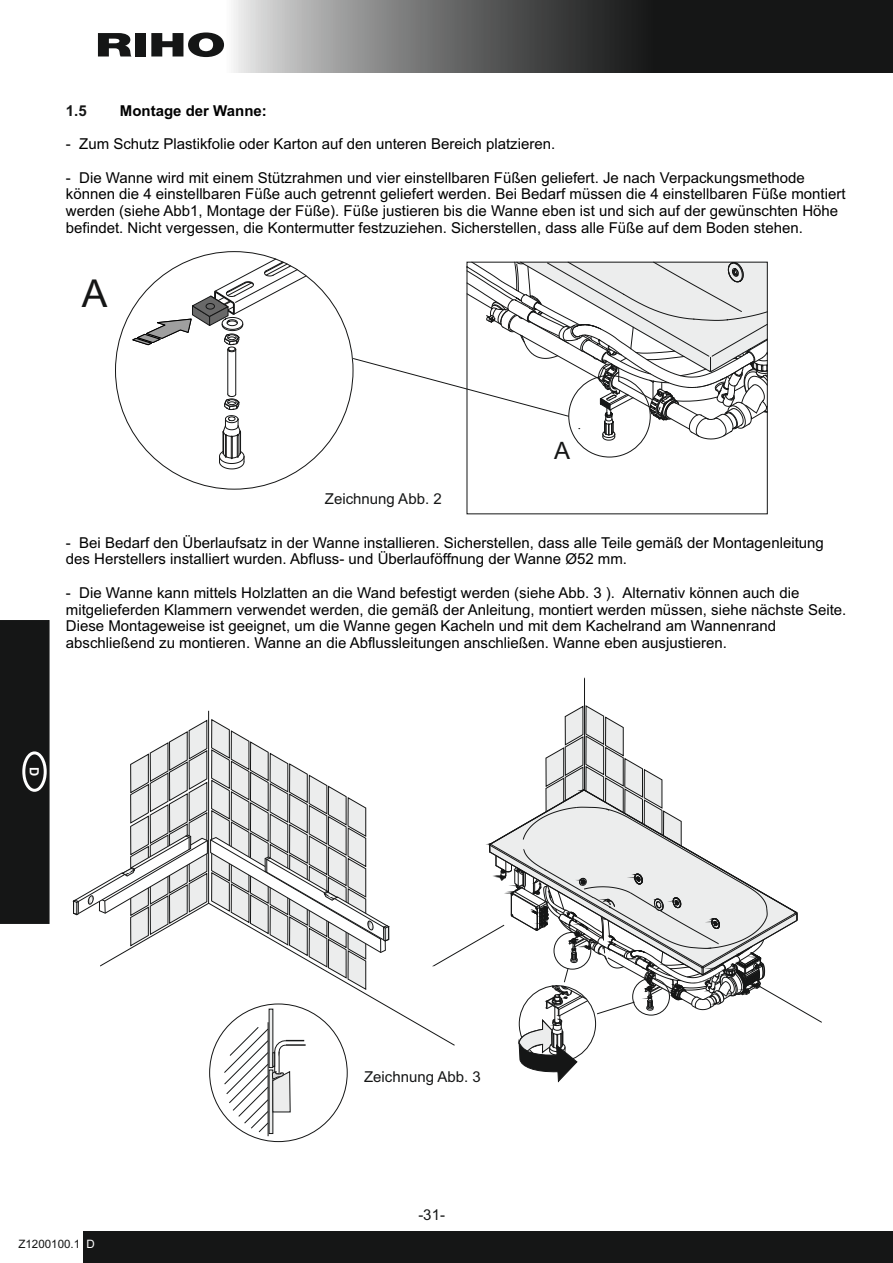
<style>
.page{position:relative;width:893px;height:1263px;background:#fff}
.page>*{position:absolute;margin:0;border:0;box-sizing:border-box;transform-origin:0 0}
.t1{font:38.4px "Arial";color:#151616}
.t2{font:24px "Arial";color:#151616}
.t3{font:15px/16.8px "Arial";color:#000}
.t4{font:15px "Arial";color:#151616}
.t5{font:700 15px "Arial";color:#000}
.t6{font:700 15px "Arial";color:#151616}
.t7{font:700 12.75px "Arial";color:#fff}
.t8{font:11.55px "Arial";color:#151616}
.s1{color:#fff}
</style>
<div class="page">
<hr style="left:584px;top:678px;width:1px;height:112px;background:#151616">
<hr style="left:268px;top:1022px;width:1px;height:114px;background:#151616">
<svg style="left:73px;top:706px;width:749px;height:428px"></svg>
<hr style="left:228px;top:349px;width:1px;height:45px;background:#151616">
<hr style="left:235px;top:349px;width:1px;height:45px;background:#151616">
<svg style="left:219px;top:394px;width:26px;height:75px"></svg>
<svg style="left:132px;top:259px;width:174px;height:93px"></svg>
<svg style="left:353px;top:262px;width:415px;height:178px"></svg>
<svg style="left:98px;top:33px;width:33px;height:23px"></svg>
<div style="left:135px;top:33px;width:11px;height:23px;background:#151616"></div>
<svg style="left:151px;top:32px;width:65px;height:25px"></svg>
<svg style="left:216px;top:0;width:677px;height:73px;background:#535454"></svg>
<div style="left:84px;top:1231px;width:809px;height:32px;background:#151616"></div>
<div style="left:0;top:620px;width:50px;height:304px;background:#151616"></div>
<p class="t6" style="left:66px;top:105px;width:22px">1.5</p>
<p class="t5" style="left:120px;top:105px;width:148px">Montage der Wanne:</p>
<p class="t3" style="left:66px;top:137px;width:491px">- Zum Schutz Plastikfolie oder Karton auf den unteren Bereich platzieren.</p>
<p class="t3" style="left:66px;top:170px;width:781px">- Die Wanne wird mit einem Stützrahmen und vier einstellbaren Füßen geliefert. Je nach Verpackungsmethode können die 4 einstellbaren Füße auch getrennt geliefert werden. Bei Bedarf müssen die 4 einstellbaren Füße montiert werden (siehe Abb1, Montage der Füße). Füße justieren bis die Wanne eben ist und sich auf der gewünschten Höhe befindet. Nicht vergessen, die Kontermutter festzuziehen. Sicherstellen, dass alle Füße auf dem Boden stehen.</p>
<h1 class="t1" style="left:82px;top:279px;width:27px">A</h1>
<h2 class="t2" style="left:554px;top:441px;width:17px">A</h2>
<p class="t4" style="left:325px;top:493px;width:118px">Zeichnung Abb. 2</p>
<p class="t3" style="left:66px;top:535px;width:759px">- Bei Bedarf den Überlaufsatz in der Wanne installieren. Sicherstellen, dass alle Teile gemäß der Montagenleitung des Herstellers installiert wurden. Abfluss- und Überlauföffnung der Wanne Ø52 mm.</p>
<p class="t3" style="left:66px;top:586px;width:782px">- Die Wanne kann mittels Holzlatten an die Wand befestigt werden (siehe Abb. 3 ). Alternativ können auch die mitgelieferden Klammern verwendet werden, die gemäß der Anleitung, montiert werden müssen, siehe nächste Seite.<br>Diese Montageweise ist geeignet, um die Wanne gegen Kacheln und mit dem Kachelrand am Wannenrand abschließend zu montieren. Wanne an die Abflussleitungen anschließen. Wanne eben ausjustieren.</p>
<p class="t7" style="left:39px;top:767px;width:11px;rotate:90deg">D</p>
<p class="t4" style="left:364px;top:1071px;width:118px">Zeichnung Abb. 3</p>
<p class="t4" style="left:418px;top:1209px;width:28px">-31-</p>
<p class="t8" style="left:18px;top:1240px;width:78px">Z1200100.1 <span class="s1">D</span></p>
</div>
